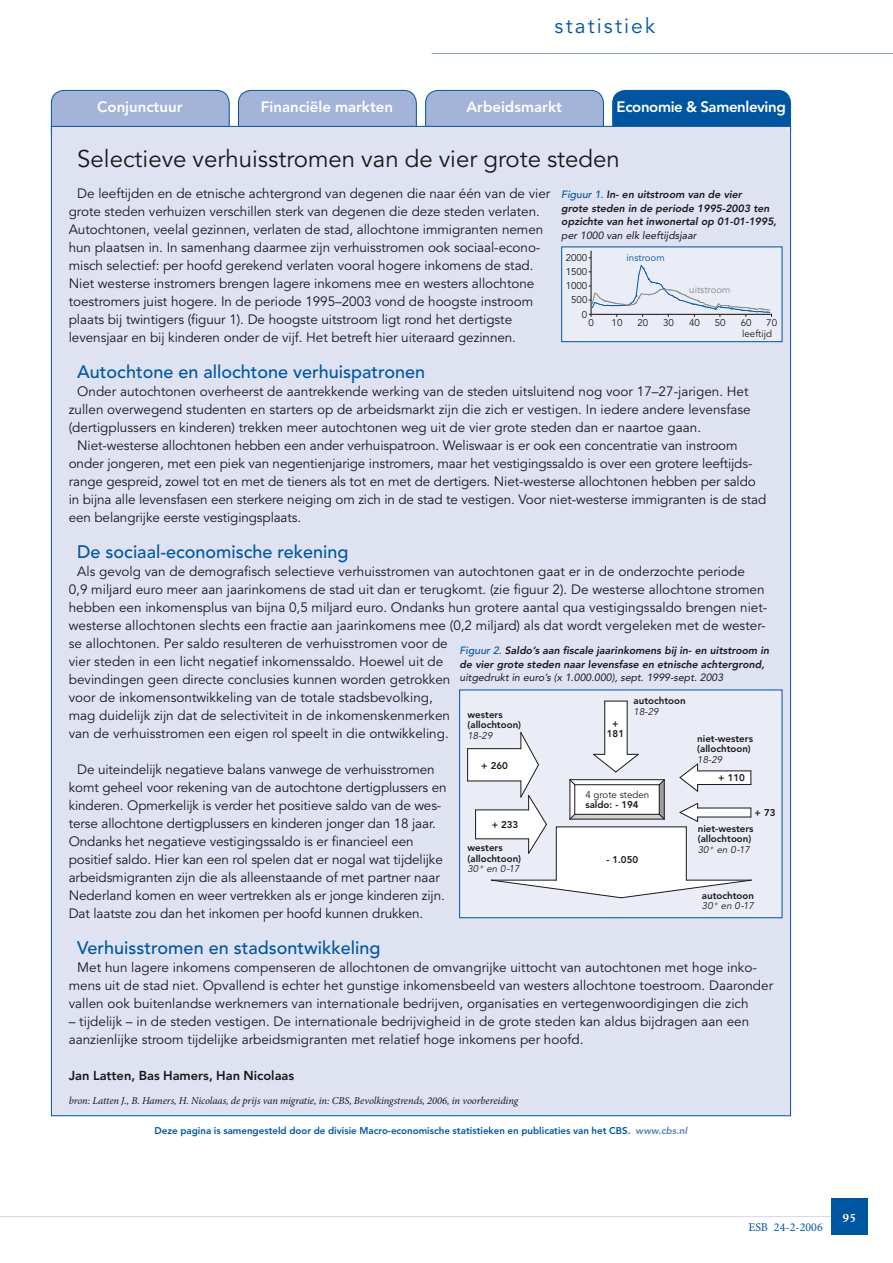
<style>
.page{position:relative;width:893px;height:1263px;background:#fff}
.page>*{position:absolute;margin:0;border:0;box-sizing:border-box;transform-origin:0 0}
.t1{font:24px "Avenir";color:#1a171c}
.t2{font:21px "Avenir";letter-spacing:.1em;color:#0055a0}
.t3{font:500 18px "Avenir";color:#0055a0}
.t4{font:800 15px "Avenir";color:#fff}
.t5{font:800 15px "Avenir";letter-spacing:-.025em;color:#fff}
.t6{font:13.5px/18px "Avenir";letter-spacing:-.005em;color:#1a171c}
.t7{font:600 13.5px "Minion Pro";color:#fff}
.t8{font:800 12.9px "Avenir";color:#1a171c}
.t9{font:12px "Minion Pro";color:#0055a0}
.t10{font:italic 800 10.5px/13.5px "Avenir";color:#1a171c}
.t11{font:italic 10.5px "Minion Pro";letter-spacing:-.005em;color:#1a171c}
.t12{font:italic 10.5px "Avenir";color:#1a171c}
.t13{font:800 9.75px/10.5px "Avenir";color:#1a171c}
.t14{font:800 9.75px "Avenir";color:#0055a0}
.t15{font:9.75px "Avenir";color:#1a171c}
.t16{font:italic 9.75px "Avenir";color:#1a171c}
.t17{font:9.75px "Avenir";color:#87888a}
.t18{font:9.75px "Avenir";color:#0055a0}
.s1{font-style:italic;color:#577fba}
.s2{font-weight:500;color:#0055a0}
.s3{font-weight:400;font-style:italic}
</style>
<div class="page">
<hr style="left:0;top:1216px;width:831px;height:1px;background:#d3d9ec">
<div style="left:831px;top:1198px;width:36px;height:37px;background:#0055a0"></div>
<hr style="left:432px;top:53px;width:461px;height:1px;background:#8ca1ce">
<div style="left:238px;top:90px;width:178px;height:54px;background:#a4b3d8;border-radius:13px"></div>
<div style="left:238px;top:90px;width:179px;height:54px;border:1px solid #0055a0;border-radius:13px"></div>
<div style="left:426px;top:90px;width:177px;height:54px;background:#a4b3d8;border-radius:13px"></div>
<div style="left:425px;top:90px;width:179px;height:54px;border:1px solid #0055a0;border-radius:13px"></div>
<div style="left:613px;top:90px;width:177px;height:54px;background:#0055a0;border-radius:13px"></div>
<div style="left:612px;top:90px;width:179px;height:54px;border:1px solid #0055a0;border-radius:13px"></div>
<div style="left:51px;top:90px;width:178px;height:54px;background:#a4b3d8;border-radius:13px"></div>
<div style="left:51px;top:90px;width:179px;height:54px;border:1px solid #0055a0;border-radius:13px"></div>
<div style="left:51px;top:126px;width:739px;height:990px;background:#dfe2f1"></div>
<div style="left:460px;top:690px;width:322px;height:228px;background:#eaecf6"></div>
<hr style="left:467px;top:749px;width:1px;height:32px;background:#1a171c">
<svg style="left:468px;top:701px;width:284px;height:197px"></svg>
<div style="left:459px;top:690px;width:323px;height:228px;border:1px solid #0055a0"></div>
<div style="left:562px;top:247px;width:220px;height:95px;background:#eaecf6"></div>
<hr style="left:590px;top:251px;width:2px;height:63px;background:#1a171c">
<svg style="left:589px;top:264px;width:183px;height:53px"></svg>
<div style="left:561px;top:247px;width:221px;height:95px;border:1px solid #0055a0"></div>
<h2 class="t2" style="left:555px;top:14px;width:102px">statistiek</h2>
<p class="t4" style="left:97px;top:98px;width:87px">Conjunctuur</p>
<p class="t4" style="left:261px;top:98px;width:134px">Financiële markten</p>
<p class="t4" style="left:466px;top:98px;width:97px">Arbeidsmarkt</p>
<p class="t5" style="left:617px;top:98px;width:171px">Economie &amp; Samenleving</p>
<h1 class="t1" style="left:77px;top:144px;width:544px">Selectieve verhuisstromen van de vier grote steden</h1>
<p class="t6" style="left:69px;top:185px;width:483px;text-indent:9px">De leeftijden en de etnische achtergrond van degenen die naar één van de vier grote steden verhuizen verschillen sterk van degenen die deze steden verlaten.<br>Autochtonen, veelal gezinnen, verlaten de stad, allochtone immigranten nemen hun plaatsen in. In samenhang daarmee zijn verhuisstromen ook sociaal-econo&shy;misch selectief: per hoofd gerekend verlaten vooral hogere inkomens de stad.<br>Niet westerse instromers brengen lagere inkomens mee en westers allochtone toestromers juist hogere. In de periode 1995-–2003 vond de hoogste instroom plaats bij twintigers (figuur 1). De hoogste uitstroom ligt rond het dertigste levensjaar en bij kinderen onder de vijf. Het betreft hier uiteraard gezinnen.</p>
<h3 class="t3" style="left:77px;top:361px;width:349px">Autochtone en allochtone verhuispatronen</h3>
<p class="t6" style="left:69px;top:383px;width:683px;text-indent:9px">Onder autochtonen overheerst de aantrekkende werking van de steden uitsluitend nog voor 17–27-jarigen. Het zullen overwegend studenten en starters op de arbeidsmarkt zijn die zich er vestigen. In iedere andere levensfase (dertigplussers en kinderen) trekken meer autochtonen weg uit de vier grote steden dan er naartoe gaan.</p>
<p class="t6" style="left:69px;top:437px;width:699px;text-indent:9px">Niet-westerse allochtonen hebben een ander verhuispatroon. Weliswaar is er ook een concentratie van instroom onder jongeren, met een piek van negentienjarige instromers, maar het vestigingssaldo is over een grotere leeftijds&shy;range gespreid, zowel tot en met de tieners als tot en met de dertigers. Niet-westerse allochtonen hebben per saldo in bijna alle levensfasen een sterkere neiging om zich in de stad te vestigen. Voor niet-westerse immigranten is de stad een belangrijke eerste vestigingsplaats.</p>
<h3 class="t3" style="left:77px;top:541px;width:273px">De sociaal-economische rekening</h3>
<p class="t6" style="left:69px;top:563px;width:700px;text-indent:9px">Als gevolg van de demografisch selectieve verhuisstromen van autochtonen gaat er in de onderzochte periode<br>0,9 miljard euro meer aan jaarinkomens de stad uit dan er terugkomt. (zie figuur 2). De westerse allochtone stromen hebben een inkomensplus van bijna 0,5 miljard euro. Ondanks hun grotere aantal qua vestigingssaldo brengen niet&shy;westerse allochtonen slechts een fractie aan jaarinkomens mee (0,2 miljard) als dat wordt vergeleken met de wester&shy;se allochtonen. Per saldo resulteren de verhuisstromen voor de<br>vier steden in een licht negatief inkomenssaldo. Hoewel uit de<br>bevindingen geen directe conclusies kunnen worden getrokken<br>voor de inkomensontwikkeling van de totale stadsbevolking,<br>mag duidelijk zijn dat de selectiviteit in de inkomenskenmerken<br>van de verhuisstromen een eigen rol speelt in die ontwikkeling.</p>
<p class="t6" style="left:69px;top:761px;width:379px;text-indent:9px">De uiteindelijk negatieve balans vanwege de verhuisstromen komt geheel voor rekening van de autochtone dertigplussers en kinderen. Opmerkelijk is verder het positieve saldo van de wes&shy;terse allochtone dertigplussers en kinderen jonger dan 18 jaar.<br>Ondanks het negatieve vestigingssaldo is er financieel een positief saldo. Hier kan een rol spelen dat er nogal wat tijdelijke arbeidsmigranten zijn die als alleenstaande of met partner naar Nederland komen en weer vertrekken als er jonge kinderen zijn.<br>Dat laatste zou dan het inkomen per hoofd kunnen drukken.</p>
<h3 class="t3" style="left:77px;top:937px;width:305px">Verhuisstromen en stadsontwikkeling</h3>
<p class="t6" style="left:69px;top:959px;width:706px;text-indent:9px">Met hun lagere inkomens compenseren de allochtonen de omvangrijke uittocht van autochtonen met hoge inko&shy;mens uit de stad niet. Opvallend is echter het gunstige inkomensbeeld van westers allochtone toestroom. Daaronder vallen ook buitenlandse werknemers van internationale bedrijven, organisaties en vertegenwoordigingen die zich</p>
<p class="t6" style="left:69px;top:1013px;width:682px">– tijdelijk – in de steden vestigen. De internationale bedrijvigheid in de grote steden kan aldus bijdragen aan een aanzienlijke stroom tijdelijke arbeidsmigranten met relatief hoge inkomens per hoofd.</p>
<p class="t8" style="left:69px;top:1068px;width:227px">Jan Latten, Bas Hamers, Han Nicolaas</p>
<p class="t11" style="left:69px;top:1093px;width:451px">bron: Latten J., B. Hamers, H. Nicolaas, de prijs van migratie, in: CBS, Bevolkingstrends, 2006, in voorbereiding</p>
<p class="t14" style="left:155px;top:1125px;width:534px">Deze pagina is samengesteld door de divisie Macro-economische statistieken en publicaties van het CBS. <span class="s1">www.cbs.nl</span></p>
<p class="t10" style="left:561px;top:188px;width:217px"><span class="s2">Figuur 1.</span> In- en uitstroom van de vier<br>grote steden in de periode 1995-2003 ten opzichte van het inwonertal op 01-01-1995,</p>
<p class="t12" style="left:561px;top:229px;width:137px">per 1000 van elk leeftijdsjaar</p>
<p class="t18" style="left:627px;top:252px;width:40px">instroom</p>
<p class="t15" style="left:566px;top:252px;width:23px">2000</p>
<p class="t15" style="left:566px;top:266px;width:23px">1500</p>
<p class="t15" style="left:566px;top:280px;width:23px">1000</p>
<p class="t17" style="left:689px;top:284px;width:43px">uitstroom</p>
<p class="t15" style="left:571px;top:294px;width:18px">500</p>
<p class="t15" style="left:582px;top:309px;width:7px">0</p>
<p class="t15" style="left:588px;top:317px;width:7px">0</p>
<p class="t15" style="left:612px;top:317px;width:12px">10</p>
<p class="t15" style="left:637px;top:317px;width:12px">20</p>
<p class="t15" style="left:663px;top:317px;width:12px">30</p>
<p class="t15" style="left:689px;top:317px;width:12px">40</p>
<p class="t15" style="left:715px;top:317px;width:12px">50</p>
<p class="t15" style="left:741px;top:317px;width:12px">60</p>
<p class="t15" style="left:766px;top:317px;width:12px">70</p>
<p class="t15" style="left:742px;top:328px;width:31px">leeftijd</p>
<p class="t10" style="left:460px;top:644px;width:311px"><span class="s2">Figuur 2.</span> Saldo’s aan fiscale jaarinkomens bij in- en uitstroom in de vier grote steden naar levensfase en etnische achtergrond,</p>
<p class="t12" style="left:460px;top:672px;width:265px">uitgedrukt in euro’s (x 1.000.000), sept. 1999-sept. 2003</p>
<p class="t13" style="left:634px;top:696px;width:54px">autochtoon</p>
<p class="t16" style="left:634px;top:706px;width:26px">18-29</p>
<p class="t13" style="left:468px;top:709px;width:55px">westers (allochtoon)</p>
<p class="t16" style="left:468px;top:730px;width:26px">18-29</p>
<p class="t13" style="left:607px;top:718px;width:19px;text-align:center">+<br>181</p>
<p class="t13" style="left:697px;top:733px;width:57px">niet-westers (allochtoon)</p>
<p class="t16" style="left:697px;top:754px;width:26px">18-29</p>
<p class="t13" style="left:481px;top:760px;width:28px">+ 260</p>
<p class="t13" style="left:718px;top:772px;width:28px">+ 110</p>
<p class="t15" style="left:585px;top:788px;width:65px">4 grote steden</p>
<p class="t13" style="left:585px;top:799px;width:55px">saldo: - 194</p>
<p class="t13" style="left:755px;top:808px;width:22px">+ 73</p>
<p class="t13" style="left:492px;top:819px;width:28px">+ 233</p>
<p class="t13" style="left:698px;top:823px;width:57px">niet-westers (allochtoon)<br><span class="s3">30</span><sup>+</sup> <span class="s3">en 0-17</span></p>
<p class="t13" style="left:468px;top:842px;width:55px">westers (allochtoon)<br><span class="s3">30</span><sup>+</sup> <span class="s3">en 0-17</span></p>
<p class="t13" style="left:606px;top:854px;width:33px">- 1.050</p>
<p class="t13" style="left:702px;top:890px;width:54px">autochtoon<br><span class="s3">30</span><sup>+</sup> <span class="s3">en 0-17</span></p>
<p class="t9" style="left:748px;top:1219px;width:76px">ESB 24-2-2006</p>
<p class="t7" style="left:842px;top:1207px;width:15px">95</p>
</div>
